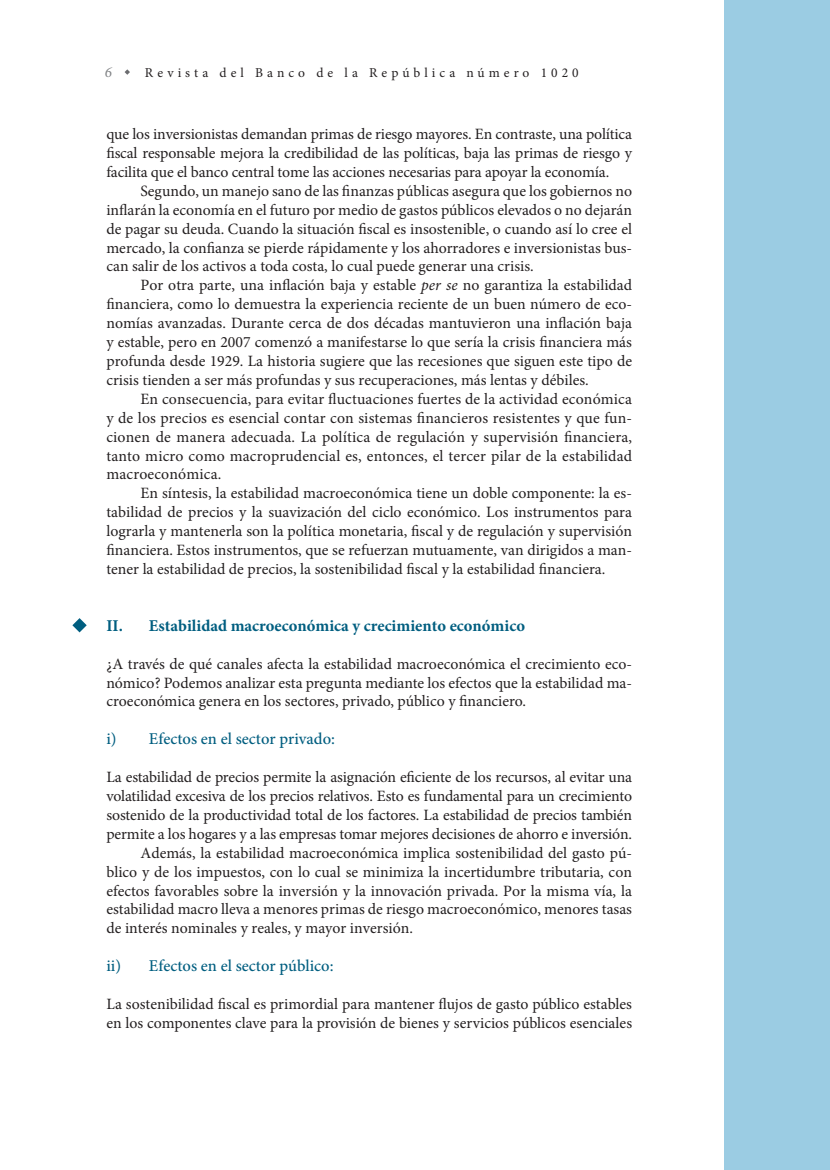
<style>
.page{position:relative;width:830px;height:1170px;background:#fff}
.page>*{position:absolute;margin:0;border:0;box-sizing:border-box;transform-origin:0 0}
.t1{font:500 16.5px "Minion Pro";color:#005e80}
.t2{font:700 16.5px "Minion Pro";color:#005e80}
.t3{font:15.75px/18.9px "Minion Pro";color:#231f20;text-align:justify}
.t4{font:italic 15px "Minion Pro";color:#808285}
.t5{font:13.5px "Minion Pro";letter-spacing:.3em;color:#231f20}
.s1{font-style:italic}
</style>
<div class="page">
<svg style="left:124px;top:69px;width:6px;height:6px"></svg>
<div style="left:723px;top:0;width:106px;height:1169px;background:#9bcce3"></div>
<svg style="left:72px;top:618px;width:15px;height:14px"></svg>
<p class="t4" style="left:105px;top:62px;width:9px">6</p>
<p class="t5" style="left:145px;top:64px;width:435px">Revista del Banco de la República número 1020</p>
<p class="t3" style="left:106px;top:125px;width:527px">que los inversionistas demandan primas de riesgo mayores. En contraste, una política fiscal responsable mejora la credibilidad de las políticas, baja las primas de riesgo y facilita que el banco central tome las acciones necesarias para apoyar la economía.</p>
<p class="t3" style="left:106px;top:181px;width:527px;text-indent:34px">Segundo, un manejo sano de las finanzas públicas asegura que los gobiernos no inflarán la economía en el futuro por medio de gastos públicos elevados o no dejarán de pagar su deuda. Cuando la situación fiscal es insostenible, o cuando así lo cree el mercado, la confianza se pierde rápidamente y los ahorradores e inversionistas bus&shy;can salir de los activos a toda costa, lo cual puede generar una crisis.</p>
<p class="t3" style="left:106px;top:276px;width:527px;text-indent:34px">Por otra parte, una inflación baja y estable <span class="s1">per se</span> no garantiza la estabilidad financiera, como lo demuestra la experiencia reciente de un buen número de eco&shy;nomías avanzadas. Durante cerca de dos décadas mantuvieron una inflación baja y estable, pero en 2007 comenzó a manifestarse lo que sería la crisis financiera más profunda desde 1929. La historia sugiere que las recesiones que siguen este tipo de crisis tienden a ser más profundas y sus recuperaciones, más lentas y débiles.</p>
<p class="t3" style="left:106px;top:389px;width:527px;text-indent:34px">En consecuencia, para evitar fluctuaciones fuertes de la actividad económica y de los precios es esencial contar con sistemas financieros resistentes y que fun&shy;cionen de manera adecuada. La política de regulación y supervisión financiera, tanto micro como macroprudencial es, entonces, el tercer pilar de la estabilidad macroeconómica.</p>
<p class="t3" style="left:106px;top:484px;width:527px;text-indent:34px">En síntesis, la estabilidad macroeconómica tiene un doble componente: la es&shy;tabilidad de precios y la suavización del ciclo económico. Los instrumentos para lograrla y mantenerla son la política monetaria, fiscal y de regulación y supervisión financiera. Estos instrumentos, que se refuerzan mutuamente, van dirigidos a man&shy;tener la estabilidad de precios, la sostenibilidad fiscal y la estabilidad financiera.</p>
<p class="t2" style="left:106px;top:614px;width:420px">II. Estabilidad macroeconómica y crecimiento económico</p>
<p class="t3" style="left:106px;top:654px;width:527px">¿A través de qué canales afecta la estabilidad macroeconómica el crecimiento eco&shy;nómico? Podemos analizar esta pregunta mediante los efectos que la estabilidad ma&shy;croeconómica genera en los sectores, privado, público y financiero.</p>
<p class="t1" style="left:106px;top:727px;width:230px">i) Efectos en el sector privado:</p>
<p class="t3" style="left:106px;top:767px;width:527px">La estabilidad de precios permite la asignación eficiente de los recursos, al evitar una</p>
<p class="t3" style="left:106px;top:786px;width:527px">volatilidad excesiva de los precios relativos. Esto es fundamental para un crecimiento</p>
<p class="t3" style="left:106px;top:805px;width:527px">sostenido de la productividad total de los factores. La estabilidad de precios también</p>
<p class="t3" style="left:106px;top:824px;width:527px">permite a los hogares y a las empresas tomar mejores decisiones de ahorro e inversión.</p>
<p class="t3" style="left:140px;top:843px;width:493px">Además, la estabilidad macroeconómica implica sostenibilidad del gasto pú-</p>
<p class="t3" style="left:106px;top:862px;width:527px">blico y de los impuestos, con lo cual se minimiza la incertidumbre tributaria, con</p>
<p class="t3" style="left:106px;top:881px;width:527px">efectos favorables sobre la inversión y la innovación privada. Por la misma vía, la</p>
<p class="t3" style="left:106px;top:900px;width:527px">estabilidad macro lleva a menores primas de riesgo macroeconómico, menores tasas</p>
<p class="t3" style="left:106px;top:918px;width:308px">de interés nominales y reales, y mayor inversión.</p>
<p class="t1" style="left:106px;top:954px;width:228px">ii) Efectos en el sector público:</p>
<p class="t3" style="left:106px;top:994px;width:527px">La sostenibilidad fiscal es primordial para mantener flujos de gasto público estables en los componentes clave para la provisión de bienes y servicios públicos esenciales</p>
</div>
